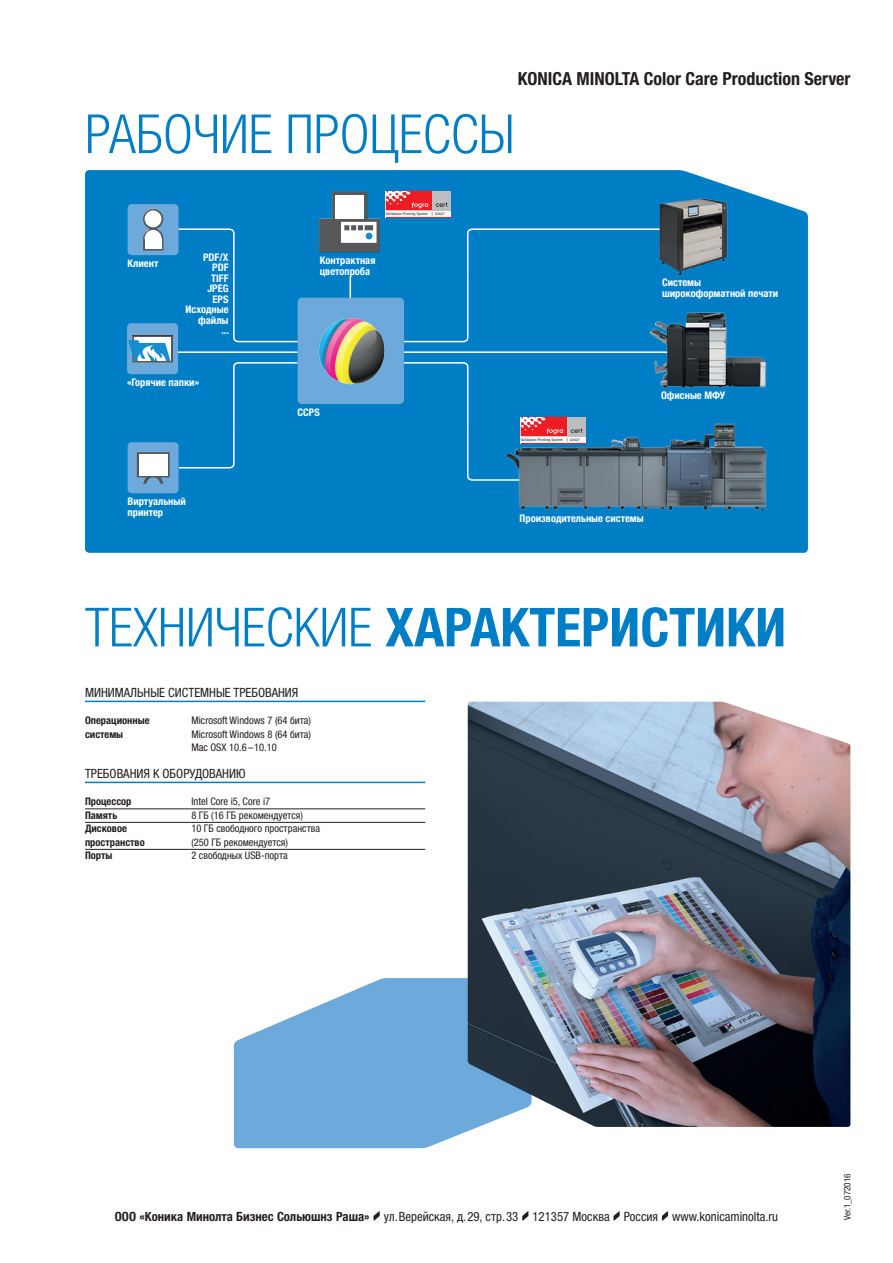
<style>
.page{position:relative;width:893px;height:1263px;background:#fff}
.page>*{position:absolute;margin:0;border:0;box-sizing:border-box;transform-origin:0 0}
.Bro_Inside_HEAD_Bold{font:700 condensed 54px "Helvetica Neue LTW1 G";color:#007ec5}
.Bro_Inside_HEAD_Ligh{font:300 condensed 54px "Helvetica Neue LTW1 G";color:#007ec5}
.Bro_Inside_RUBRIC_Bo{font:700 condensed 18px "Helvetica Neue LTW1 G";color:#231f20}
.Bro_Inside_REGISTER{font:condensed 12.75px "Helvetica Neue LTW1 G";color:#231f20}
.Bro_Inside_REGISTER-2{font:condensed 10.5px "Helvetica Neue LTW1 G";color:#231f20}
.Bro_Inside_ICON_SUBL{font:700 condensed 10.5px/10.5px "Helvetica Neue LTW1 G";color:#fff}
.Bro_Inside_REGISTER-3{font:700 condensed 10.5px "Helvetica Neue LTW1 G";color:#231f20}
.t1{font:condensed 9px "Helvetica Neue LTW1 G";color:#231f20}
.t2{font:700 3.9px "Rotis Sans Serif";color:#231f20}
.s1{font-weight:300}
.s2{font-weight:700}
</style>
<div class="page">
<hr style="left:85px;top:701px;width:340px;height:1px;background:#007ec5">
<hr style="left:85px;top:782px;width:340px;height:1px;background:#007ec5">
<hr style="left:85px;top:808px;width:340px;height:1px;background:#231f20">
<hr style="left:85px;top:822px;width:340px;height:1px;background:#231f20">
<hr style="left:85px;top:849px;width:340px;height:1px;background:#231f20">
<div style="left:85px;top:170px;width:723px;height:383px;background:#007ec5"></div>
<svg style="left:234px;top:978px;width:244px;height:170px;background:#81b5e0"></svg>
<img style="left:468px;top:702px;width:382px;height:425px">
<div style="left:128px;top:442px;width:51px;height:51px;background:#6da9db;border-radius:4px"></div>
<div style="left:136px;top:451px;width:34px;height:32px;background:#78aedb"></div>
<svg style="left:136px;top:452px;width:34px;height:32px"></svg>
<div style="left:139px;top:454px;width:28px;height:21px;background:#fff"></div>
<div style="left:128px;top:204px;width:51px;height:51px;background:#6da9db;border-radius:4px"></div>
<svg style="left:163px;top:217px;width:1px;height:34px"></svg>
<svg style="left:143px;top:209px;width:20px;height:42px"></svg>
<div style="left:145px;top:238px;width:16px;height:11px;background:#fff"></div>
<hr style="left:157px;top:351px;width:141px;height:2px;background:#fff">
<hr style="left:404px;top:351px;width:264px;height:2px;background:#fff">
<div style="left:177px;top:228px;width:122px;height:115px;background:#007ec5"></div>
<div style="left:402px;top:228px;width:261px;height:115px;background:#007ec5"></div>
<div style="left:178px;top:361px;width:121px;height:108px;background:#007ec5"></div>
<div style="left:127px;top:323px;width:51px;height:51px;background:#6da9db;border-radius:4px"></div>
<svg style="left:132px;top:335px;width:41px;height:28px"></svg>
<div style="left:134px;top:338px;width:36px;height:23px;background:#fff"></div>
<svg style="left:128px;top:340px;width:42px;height:21px"></svg>
<img style="left:649px;top:312px;width:118px;height:76px">
<hr style="left:350px;top:276px;width:1px;height:43px;background:#fff">
<svg style="left:318px;top:191px;width:63px;height:62px"></svg>
<svg style="left:319px;top:191px;width:61px;height:61px"></svg>
<div style="left:298px;top:298px;width:106px;height:106px;background:#6da9db;border-radius:4px"></div>
<img style="left:504px;top:422px;width:263px;height:90px">
<div style="left:385px;top:191px;width:66px;height:26px;background:linear-gradient(to right,#fff,#fff)"></div>
<div style="left:432px;top:191px;width:19px;height:19px;background:#bcbdc0"></div>
<svg style="left:386px;top:191px;width:62px;height:19px"></svg>
<hr style="left:386px;top:217px;width:65px;height:1px;background:#ee1d23">
<img style="left:655px;top:197px;width:74px;height:79px">
<img style="left:318px;top:318px;width:67px;height:67px">
<svg style="left:582px;top:436px;width:4px;height:7px"></svg>
<div style="left:567px;top:417px;width:19px;height:19px;background:#bcbdc0"></div>
<svg style="left:402px;top:361px;width:180px;height:120px;background:#2381ba"></svg>
<hr style="left:521px;top:443px;width:65px;height:1px;background:#ee1d23">
<svg style="left:373px;top:1211px;width:7px;height:9px"></svg>
<svg style="left:522px;top:1211px;width:6px;height:9px"></svg>
<svg style="left:613px;top:1211px;width:7px;height:9px"></svg>
<svg style="left:662px;top:1211px;width:6px;height:9px"></svg>
<p class="Bro_Inside_RUBRIC_Bo" style="left:518px;top:68px;width:334px">KONICA MINOLTA Color Care Production Server</p>
<p class="Bro_Inside_HEAD_Ligh" style="left:85px;top:102px;width:431px">РАБОЧИЕ ПРОЦЕССЫ</p>
<p class="Bro_Inside_ICON_SUBL" style="left:128px;top:258px;width:32px">Клиент</p>
<p class="Bro_Inside_ICON_SUBL" style="left:203px;top:252px;width:27px">PDF/X</p>
<p class="Bro_Inside_ICON_SUBL" style="left:212px;top:262px;width:18px">PDF</p>
<p class="Bro_Inside_ICON_SUBL" style="left:211px;top:273px;width:19px">TIFF</p>
<p class="Bro_Inside_ICON_SUBL" style="left:207px;top:283px;width:23px">JPEG</p>
<p class="Bro_Inside_ICON_SUBL" style="left:213px;top:294px;width:17px">EPS</p>
<p class="Bro_Inside_ICON_SUBL" style="left:186px;top:304px;width:45px;text-align:right">Исходные файлы</p>
<p class="Bro_Inside_ICON_SUBL" style="left:221px;top:325px;width:9px">...</p>
<p class="Bro_Inside_ICON_SUBL" style="left:127px;top:377px;width:74px">«Горячие папки»</p>
<p class="Bro_Inside_ICON_SUBL" style="left:128px;top:496px;width:60px">Виртуальный принтер</p>
<p class="t2" style="left:386px;top:211px;width:60px">Validation Printing System | 22427</p>
<p class="Bro_Inside_ICON_SUBL" style="left:320px;top:255px;width:57px">Контрактная цветопроба</p>
<p class="Bro_Inside_ICON_SUBL" style="left:298px;top:407px;width:24px">CCPS</p>
<p class="Bro_Inside_ICON_SUBL" style="left:662px;top:277px;width:118px">Системы широкоформатной печати</p>
<p class="t2" style="left:521px;top:437px;width:60px">Validation Printing System | 22427</p>
<p class="Bro_Inside_ICON_SUBL" style="left:661px;top:390px;width:66px">Офисные МФУ</p>
<p class="Bro_Inside_ICON_SUBL" style="left:520px;top:513px;width:126px">Производительные системы</p>
<p class="Bro_Inside_HEAD_Bold" style="left:85px;top:595px;width:703px"><span class="s1">ТЕХНИЧЕСКИЕ</span> ХАРАКТЕРИСТИКИ</p>
<p class="Bro_Inside_REGISTER" style="left:85px;top:685px;width:215px">МИНИМАЛЬНЫЕ СИСТЕМНЫЕ ТРЕБОВАНИЯ</p>
<p class="Bro_Inside_REGISTER-3" style="left:85px;top:714px;width:66px">Операционные</p>
<p class="Bro_Inside_REGISTER-2" style="left:191px;top:714px;width:121px">Microsoft Windows 7 (64 бита)</p>
<p class="Bro_Inside_REGISTER-3" style="left:85px;top:728px;width:40px">системы</p>
<p class="Bro_Inside_REGISTER-2" style="left:191px;top:728px;width:121px">Microsoft Windows 8 (64 бита)</p>
<p class="Bro_Inside_REGISTER-2" style="left:191px;top:741px;width:87px">Mac OSX 10.6 –10.10</p>
<p class="Bro_Inside_REGISTER" style="left:85px;top:766px;width:162px">ТРЕБОВАНИЯ К ОБОРУДОВАНИЮ</p>
<p class="Bro_Inside_REGISTER-3" style="left:85px;top:795px;width:48px">Процессор</p>
<p class="Bro_Inside_REGISTER-2" style="left:191px;top:795px;width:80px">Intel Core i5, Core i7</p>
<p class="Bro_Inside_REGISTER-3" style="left:85px;top:809px;width:34px">Память</p>
<p class="Bro_Inside_REGISTER-2" style="left:191px;top:809px;width:113px">8 ГБ (16 ГБ рекомендуется)</p>
<p class="Bro_Inside_REGISTER-3" style="left:85px;top:822px;width:43px">Дисковое</p>
<p class="Bro_Inside_REGISTER-2" style="left:191px;top:822px;width:130px">10 ГБ свободного пространства</p>
<p class="Bro_Inside_REGISTER-3" style="left:85px;top:836px;width:61px">пространство</p>
<p class="Bro_Inside_REGISTER-2" style="left:191px;top:836px;width:98px">(250 ГБ рекомендуется)</p>
<p class="Bro_Inside_REGISTER-3" style="left:85px;top:849px;width:29px">Порты</p>
<p class="Bro_Inside_REGISTER-2" style="left:191px;top:849px;width:98px">2 свободных USB-порта</p>
<p class="Bro_Inside_REGISTER" style="left:115px;top:1208px;width:665px"><span class="s2">ООО «Коника Минолта Бизнес Сольюшнз Раша»</span> ул.Верейская, д.29, стр.33 121357 Москва Россия www.konicaminolta.ru</p>
<p class="t1" style="left:842px;top:1220px;width:48px;rotate:-90deg">Ver.1_072016</p>
</div>
